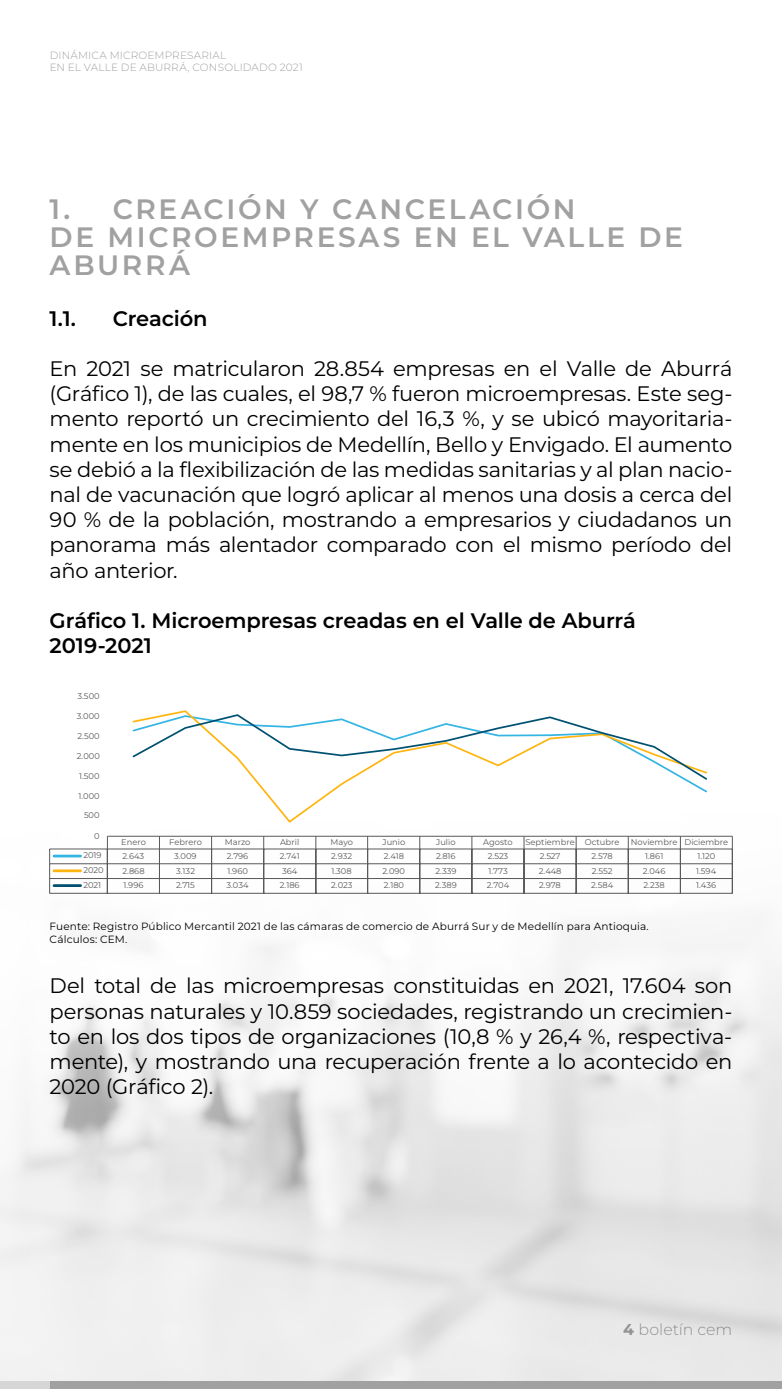
<style>
.page{position:relative;width:782px;height:1389px;background:#fff}
.page>*{position:absolute;margin:0;border:0;box-sizing:border-box;transform-origin:0 0}
.t1{font:600 28px/28px "Montserrat";letter-spacing:.095em;color:#a1a1a1}
.t2{font:21px/25.2px "Montserrat";letter-spacing:-.015em;color:#000;text-align:justify}
.t3{font:600 21px/25.2px "Montserrat";letter-spacing:-.005em;color:#000}
.t4{font:300 15.75px "Montserrat";color:#a1a1a1}
.t5{font:10.5px/12.6px "Montserrat";letter-spacing:.015em;color:#000}
.t6{font:300 10.5px/12.6px "Montserrat";letter-spacing:.02em;color:#a1a1a1}
.t7{font:8.22px "Montserrat";color:#595959}
.s1{font-weight:700}
</style>
<div class="page">
<img style="left:0;top:835px;width:781px;height:547px">
<div style="left:0;top:1382px;width:781px;height:7px;background:#a1a1a1"></div>
<div style="left:0;top:1382px;width:50px;height:7px;background:#d6d6d6"></div>
<hr style="left:107px;top:836px;width:625px;height:1px;background:#595959">
<hr style="left:50px;top:849px;width:682px;height:1px;background:#595959">
<hr style="left:54px;top:855px;width:26px;height:2px;background:#34b5e3">
<hr style="left:50px;top:863px;width:682px;height:1px;background:#595959">
<hr style="left:54px;top:869px;width:26px;height:3px;background:#ffb50f">
<hr style="left:50px;top:878px;width:682px;height:1px;background:#595959">
<svg style="left:49px;top:849px;width:1px;height:44px"></svg>
<hr style="left:50px;top:893px;width:682px;height:1px;background:#595959">
<svg style="left:107px;top:836px;width:1px;height:57px"></svg>
<svg style="left:159px;top:837px;width:1px;height:56px"></svg>
<svg style="left:211px;top:836px;width:1px;height:57px"></svg>
<svg style="left:263px;top:836px;width:1px;height:57px"></svg>
<svg style="left:315px;top:836px;width:1px;height:57px"></svg>
<svg style="left:367px;top:836px;width:1px;height:57px"></svg>
<svg style="left:419px;top:836px;width:1px;height:57px"></svg>
<svg style="left:471px;top:836px;width:1px;height:57px"></svg>
<svg style="left:523px;top:836px;width:1px;height:57px"></svg>
<svg style="left:575px;top:836px;width:1px;height:57px"></svg>
<svg style="left:627px;top:836px;width:1px;height:57px"></svg>
<svg style="left:679px;top:836px;width:1px;height:57px"></svg>
<svg style="left:731px;top:836px;width:1px;height:57px"></svg>
<hr style="left:54px;top:884px;width:26px;height:3px;background:#005171">
<svg style="left:172px;top:710px;width:536px;height:113px"></svg>
<svg style="left:132px;top:713px;width:576px;height:68px"></svg>
<p class="t6" style="left:50px;top:48px;width:254px">DINÁMICA MICROEMPRESARIAL<br>EN EL VALLE DE ABURRÁ, CONSOLIDADO 2021</p>
<h1 class="t1" style="left:50px;top:195px;width:634px">1. CREACIÓN Y CANCELACIÓN<br>DE MICROEMPRESAS EN EL VALLE DE<br>ABURRÁ</h1>
<p class="t3" style="left:50px;top:305px;width:28px">1.1.</p>
<p class="t3" style="left:113px;top:305px;width:96px">Creación</p>
<p class="t2" style="left:50px;top:355px;width:684px">En 2021 se matricularon 28.854 empresas en el Valle de Aburrá (Gráfico 1), de las cuales, el 98,7 % fueron microempresas. Este seg&shy;mento reportó un crecimiento del 16,3 %, y se ubicó mayoritaria&shy;mente en los municipios de Medellín, Bello y Envigado. El aumento se debió a la flexibilización de las medidas sanitarias y al plan nacio&shy;nal de vacunación que logró aplicar al menos una dosis a cerca del 90 % de la población, mostrando a empresarios y ciudadanos un panorama más alentador comparado con el mismo período del año anterior.</p>
<p class="t3" style="left:50px;top:607px;width:587px">Gráfico 1. Microempresas creadas en el Valle de Aburrá<br>2019-2021</p>
<p class="t7" style="left:78px;top:690px;width:24px">3.500</p>
<p class="t7" style="left:77px;top:710px;width:24px">3.000</p>
<p class="t7" style="left:77px;top:730px;width:24px">2.500</p>
<p class="t7" style="left:77px;top:750px;width:25px">2.000</p>
<p class="t7" style="left:79px;top:770px;width:22px">1.500</p>
<p class="t7" style="left:78px;top:790px;width:23px">1.000</p>
<p class="t7" style="left:84px;top:810px;width:17px">500</p>
<p class="t7" style="left:94px;top:830px;width:7px">0</p>
<p class="t7" style="left:121px;top:837px;width:26px">Enero</p>
<p class="t7" style="left:169px;top:837px;width:34px">Febrero</p>
<p class="t7" style="left:225px;top:837px;width:27px">Marzo</p>
<p class="t7" style="left:280px;top:837px;width:21px">Abril</p>
<p class="t7" style="left:330px;top:837px;width:24px">Mayo</p>
<p class="t7" style="left:382px;top:837px;width:24px">Junio</p>
<p class="t7" style="left:436px;top:837px;width:21px">Julio</p>
<p class="t7" style="left:483px;top:837px;width:31px">Agosto</p>
<p class="t7" style="left:525px;top:837px;width:95px">Septiembre Octubre</p>
<p class="t7" style="left:630px;top:837px;width:99px">Noviembre Diciembre</p>
<p class="t7" style="left:83px;top:850px;width:20px">2019</p>
<p class="t7" style="left:122px;top:850px;width:23px">2.643</p>
<p class="t7" style="left:174px;top:850px;width:24px">3.009</p>
<p class="t7" style="left:227px;top:850px;width:23px">2.796</p>
<p class="t7" style="left:280px;top:850px;width:21px">2.741</p>
<p class="t7" style="left:331px;top:850px;width:22px">2.932</p>
<p class="t7" style="left:383px;top:850px;width:22px">2.418</p>
<p class="t7" style="left:436px;top:850px;width:21px">2.816</p>
<p class="t7" style="left:487px;top:850px;width:22px">2.523</p>
<p class="t7" style="left:539px;top:850px;width:22px">2.527</p>
<p class="t7" style="left:591px;top:850px;width:23px">2.578</p>
<p class="t7" style="left:645px;top:850px;width:20px">1.861</p>
<p class="t7" style="left:697px;top:850px;width:20px">1.120</p>
<p class="t7" style="left:83px;top:865px;width:22px">2020</p>
<p class="t7" style="left:122px;top:865px;width:24px">2.868</p>
<p class="t7" style="left:176px;top:865px;width:20px">3.132</p>
<p class="t7" style="left:227px;top:865px;width:22px">1.960</p>
<p class="t7" style="left:282px;top:865px;width:17px">364</p>
<p class="t7" style="left:331px;top:865px;width:22px">1.308</p>
<p class="t7" style="left:382px;top:865px;width:24px">2.090</p>
<p class="t7" style="left:435px;top:865px;width:22px">2.339</p>
<p class="t7" style="left:488px;top:865px;width:21px">1.773</p>
<p class="t7" style="left:538px;top:865px;width:24px">2.448</p>
<p class="t7" style="left:591px;top:865px;width:22px">2.552</p>
<p class="t7" style="left:642px;top:865px;width:24px">2.046</p>
<p class="t7" style="left:696px;top:865px;width:22px">1.594</p>
<p class="t7" style="left:83px;top:879px;width:19px">2021</p>
<p class="t7" style="left:123px;top:880px;width:22px">1.996</p>
<p class="t7" style="left:176px;top:880px;width:20px">2.715</p>
<p class="t7" style="left:226px;top:880px;width:24px">3.034</p>
<p class="t7" style="left:280px;top:880px;width:21px">2.186</p>
<p class="t7" style="left:331px;top:880px;width:23px">2.023</p>
<p class="t7" style="left:383px;top:880px;width:22px">2.180</p>
<p class="t7" style="left:435px;top:880px;width:23px">2.389</p>
<p class="t7" style="left:486px;top:880px;width:24px">2.704</p>
<p class="t7" style="left:539px;top:880px;width:23px">2.978</p>
<p class="t7" style="left:591px;top:880px;width:24px">2.584</p>
<p class="t7" style="left:643px;top:880px;width:23px">2.238</p>
<p class="t7" style="left:696px;top:880px;width:22px">1.436</p>
<p class="t5" style="left:50px;top:920px;width:600px">Fuente: Registro Público Mercantil 2021 de las cámaras de comercio de Aburrá Sur y de Medellín para Antioquia.<br>Cálculos: CEM.</p>
<p class="t2" style="left:50px;top:973px;width:684px">Del total de las microempresas constituidas en 2021, 17.604 son personas naturales y 10.859 sociedades, registrando un crecimien&shy;to en los dos tipos de organizaciones (10,8 % y 26,4 %, respectiva&shy;mente), y mostrando una recuperación frente a lo acontecido en 2020 (Gráfico 2).</p>
<p class="t4" style="left:623px;top:1319px;width:111px"><span class="s1">4</span> boletín cem</p>
</div>
